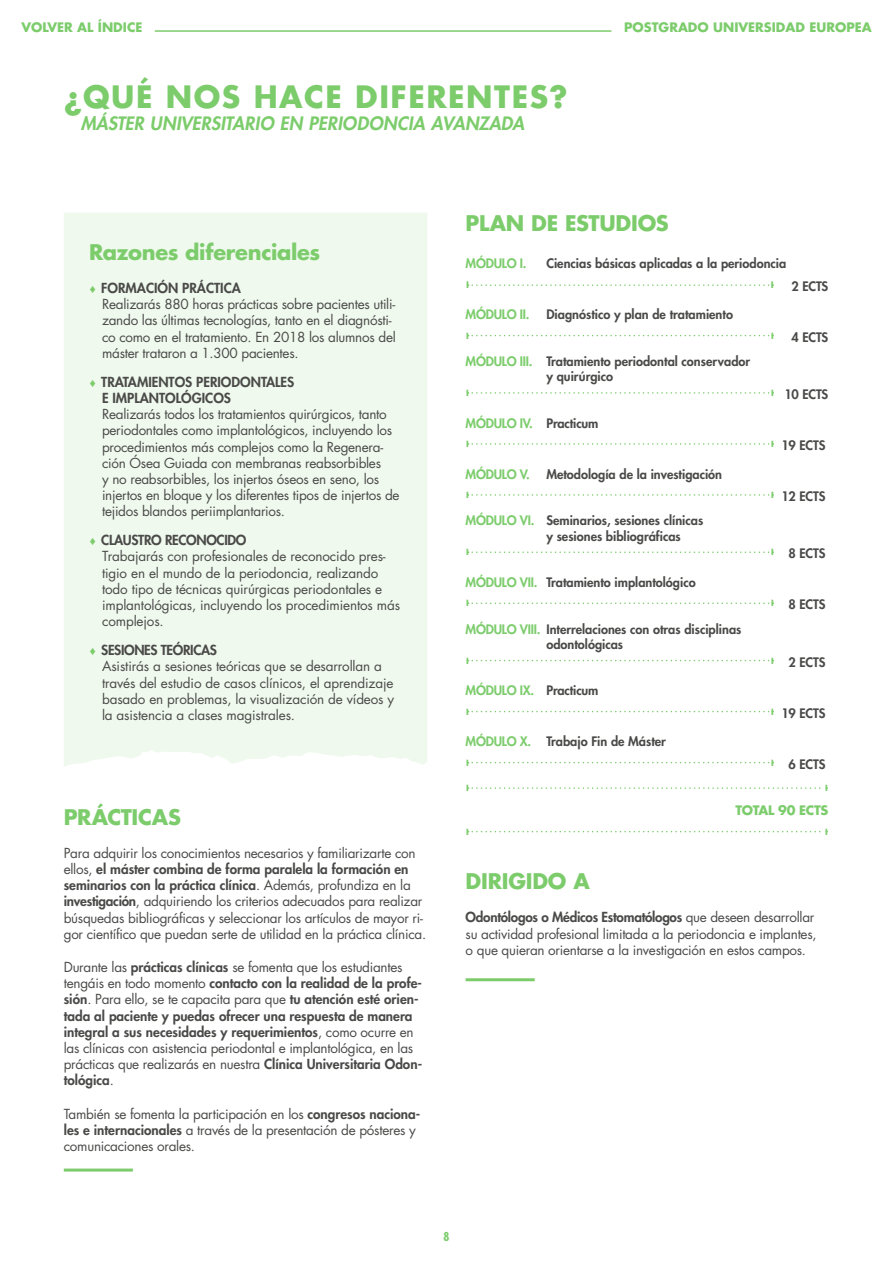
<style>
.page{position:relative;width:893px;height:1263px;background:#fff}
.page>*{position:absolute;margin:0;border:0;box-sizing:border-box;transform-origin:0 0}
.t1{font:700 30px "Futura Std";letter-spacing:.05em;color:#7ccc6c}
.t2{font:700 21px "Futura Std";letter-spacing:-.015em;color:#7ccc6c}
.t3{font:italic 800 18px "Futura Std";letter-spacing:.005em;color:#7ccc6c}
.t4{font:13.5px/16.2px "Futura Std";letter-spacing:-.02em;color:#4a4a49}
.t5{font:800 13.5px/16.2px "Futura Std";color:#4a4a49}
.t6{font:800 12.75px/15.3px "Futura Std";color:#4a4a49}
.t7{font:800 12.75px "Futura Std";letter-spacing:-.02em;color:#7ccc6c}
.t8{font:700 12.75px "Futura Std";color:#7ccc6c}
.t9{font:700 12.75px "Futura Std";letter-spacing:-.025em;color:#7ccc6c}
.t10{font:700 condensed 12px "Futura Std";color:#7ccc6c}
.t11{font:500 7.65px "Futura Std";color:#7ccc6c;scale:2.5 1}
.t12{font:500 7.2px "Futura Std";color:#7ccc6c;scale:2.5 1}
.s1{font-family:"Andale Mono";font-size:12px;color:#7ccc6c}
.s2{font-weight:800}
.s3{font-family:"Andale Mono";font-weight:400;font-size:12px;color:#7ccc6c}
.s4{font-weight:400}
.s5{color:#7ccc6c}
.s6{color:#4a4a49}
</style>
<div class="page">
<hr style="left:155px;top:30px;width:695px;height:2px;background:#7ccc6c">
<hr style="left:611px;top:30px;width:261px;height:3px;background:#fff">
<div style="left:64px;top:213px;width:363px;height:554px;background:#eff9ed"></div>
<hr style="left:466px;top:978px;width:69px;height:3px;background:#7ccc6c">
<hr style="left:64px;top:1168px;width:69px;height:3px;background:#7ccc6c">
<svg style="left:468px;top:284px;width:305px;height:2px"></svg>
<svg style="left:468px;top:335px;width:305px;height:1px"></svg>
<svg style="left:468px;top:392px;width:305px;height:2px"></svg>
<svg style="left:468px;top:443px;width:305px;height:2px"></svg>
<svg style="left:468px;top:494px;width:305px;height:2px"></svg>
<svg style="left:468px;top:551px;width:305px;height:2px"></svg>
<svg style="left:468px;top:602px;width:305px;height:2px"></svg>
<svg style="left:468px;top:660px;width:305px;height:1px"></svg>
<svg style="left:468px;top:711px;width:305px;height:1px"></svg>
<svg style="left:468px;top:762px;width:305px;height:1px"></svg>
<svg style="left:468px;top:787px;width:359px;height:2px"></svg>
<svg style="left:468px;top:831px;width:359px;height:1px"></svg>
<p class="t8" style="left:21px;top:19px;width:123px">VOLVER AL ÍNDICE</p>
<p class="t8" style="left:624px;top:19px;width:249px">POSTGRADO UNIVERSIDAD EUROPEA</p>
<h1 class="t1" style="left:64px;top:76px;width:505px">¿QUÉ NOS HACE DIFERENTES?</h1>
<h3 class="t3" style="left:81px;top:112px;width:445px">MÁSTER UNIVERSITARIO EN PERIODONCIA AVANZADA</h3>
<h2 class="t2" style="left:89px;top:238px;width:232px">Razones diferenciales</h2>
<p class="t4" style="left:102px;top:280px;width:295px;text-indent:-13px"><span class="s1">♦</span> <span class="s2">FORMACIÓN PRÁCTICA<br></span>Realizarás 880 horas prácticas sobre pacientes utili&shy;zando las últimas tecnologías, tanto en el diagnósti&shy;co como en el tratamiento. En 2018 los alumnos del máster trataron a 1.300 pacientes.</p>
<p class="t5" style="left:102px;top:374px;width:194px;text-indent:-13px"><span class="s3">♦</span> TRATAMIENTOS PERIODONTALES<br>E IMPLANTOLÓGICOS</p>
<p class="t4" style="left:102px;top:406px;width:299px">Realizarás todos los tratamientos quirúrgicos, tanto periodontales como implantológicos, incluyendo los procedimientos más complejos como la Regenera&shy;ción Ósea Guiada con membranas reabsorbibles<br>y no reabsorbibles, los injertos óseos en seno, los injertos en bloque y los diferentes tipos de injertos de tejidos blandos periimplantarios.</p>
<p class="t4" style="left:102px;top:532px;width:300px;text-indent:-13px"><span class="s1">♦</span> <span class="s2">CLAUSTRO RECONOCIDO<br></span>Trabajarás con profesionales de reconocido pres&shy;tigio en el mundo de la periodoncia, realizando todo tipo de técnicas quirúrgicas periodontales e implantológicas, incluyendo los procedimientos más complejos.</p>
<p class="t4" style="left:102px;top:642px;width:294px;text-indent:-13px"><span class="s1">♦</span> <span class="s2">SESIONES TEÓRICAS<br></span>Asistirás a sesiones teóricas que se desarrollan a través del estudio de casos clínicos, el aprendizaje basado en problemas, la visualización de vídeos y la asistencia a clases magistrales.</p>
<h2 class="t2" style="left:64px;top:803px;width:119px">PRÁCTICAS</h2>
<p class="t4" style="left:64px;top:845px;width:364px">Para adquirir los conocimientos necesarios y familiarizarte con ellos, <span class="s2">el máster combina de forma paralela la formación en seminarios con la práctica clínica</span>. Además, profundiza en la <span class="s2">investigación</span>, adquiriendo los criterios adecuados para realizar búsquedas bibliográficas y seleccionar los artículos de mayor ri&shy;gor científico que puedan serte de utilidad en la práctica clínica.</p>
<p class="t5" style="left:64px;top:959px;width:360px"><span class="s4">Durante las</span> prácticas clínicas <span class="s4">se fomenta que los estudiantes tengáis en todo momento</span> contacto con la realidad de la profe&shy;sión<span class="s4">. Para ello, se te capacita para que</span> tu atención esté orien&shy;tada al paciente y puedas ofrecer una respuesta de manera integral a sus necesidades y requerimientos<span class="s4">, como ocurre en las clínicas con asistencia periodontal e implantológica, en las prácticas que realizarás en nuestra</span> Clínica Universitaria Odon&shy;tológica<span class="s4">.</span></p>
<p class="t4" style="left:64px;top:1106px;width:358px">También se fomenta la participación en los <span class="s2">congresos naciona&shy;les e internacionales</span> a través de la presentación de pósteres y comunicaciones orales.</p>
<h2 class="t2" style="left:466px;top:209px;width:204px">PLAN DE ESTUDIOS</h2>
<p class="t7" style="left:466px;top:256px;width:62px">MÓDULO I.</p>
<p class="t6" style="left:546px;top:256px;width:241px">Ciencias básicas aplicadas a la periodoncia</p>
<p class="t11" style="left:466px;top:281px;width:3px">l</p>
<p class="t11" style="left:770px;top:281px;width:3px">l</p>
<p class="t6" style="left:792px;top:278px;width:38px">2 ECTS</p>
<p class="t7" style="left:466px;top:307px;width:65px">MÓDULO II.</p>
<p class="t6" style="left:546px;top:307px;width:188px">Diagnóstico y plan de tratamiento</p>
<p class="t12" style="left:466px;top:331px;width:3px">l</p>
<p class="t12" style="left:770px;top:331px;width:3px">l</p>
<p class="t6" style="left:792px;top:329px;width:38px">4 ECTS</p>
<p class="t6" style="left:546px;top:354px;width:205px;text-indent:-81px"><span class="s5">MÓDULO III.</span> Tratamiento periodontal conservador y quirúrgico</p>
<p class="t12" style="left:466px;top:389px;width:3px">l</p>
<p class="t6" style="left:770px;top:387px;width:59px"><sup>l</sup> 10 ECTS</p>
<p class="t7" style="left:466px;top:415px;width:134px">MÓDULO IV. <span class="s6">Practicum</span></p>
<p class="t12" style="left:466px;top:440px;width:3px">l</p>
<p class="t6" style="left:770px;top:438px;width:57px"><sup>l</sup> 19 ECTS</p>
<p class="t7" style="left:466px;top:466px;width:66px">MÓDULO V.</p>
<p class="t6" style="left:546px;top:466px;width:177px">Metodología de la investigación</p>
<p class="t12" style="left:466px;top:491px;width:3px">l</p>
<p class="t6" style="left:770px;top:489px;width:57px"><sup>l</sup> 12 ECTS</p>
<p class="t6" style="left:546px;top:513px;width:158px;text-indent:-81px"><span class="s5">MÓDULO VI.</span> Seminarios, sesiones clínicas y sesiones bibliográficas</p>
<p class="t12" style="left:466px;top:548px;width:3px">l</p>
<p class="t6" style="left:770px;top:546px;width:57px"><sup>l</sup> 8 ECTS</p>
<p class="t6" style="left:466px;top:575px;width:232px"><span class="s5">MÓDULO VII.</span> Tratamiento implantológico</p>
<p class="t12" style="left:466px;top:599px;width:3px">l</p>
<p class="t6" style="left:770px;top:597px;width:57px"><sup>l</sup> 8 ECTS</p>
<p class="t6" style="left:546px;top:621px;width:197px;text-indent:-81px"><span class="s5">MÓDULO VIII.</span> Interrelaciones con otras disciplinas odontológicas</p>
<p class="t12" style="left:466px;top:656px;width:3px">l</p>
<p class="t6" style="left:770px;top:654px;width:57px"><sup>l</sup> 2 ECTS</p>
<p class="t7" style="left:466px;top:683px;width:134px">MÓDULO IX. <span class="s6">Practicum</span></p>
<p class="t12" style="left:466px;top:707px;width:3px">l</p>
<p class="t6" style="left:770px;top:705px;width:57px"><sup>l</sup> 19 ECTS</p>
<p class="t6" style="left:466px;top:734px;width:202px"><span class="s5">MÓDULO X.</span> Trabajo Fin de Máster</p>
<p class="t12" style="left:466px;top:758px;width:3px">l</p>
<p class="t6" style="left:770px;top:756px;width:57px"><sup>l</sup> 6 ECTS</p>
<p class="t12" style="left:466px;top:784px;width:3px">l</p>
<p class="t12" style="left:824px;top:784px;width:3px">l</p>
<p class="t9" style="left:735px;top:802px;width:94px">TOTAL 90 ECTS</p>
<p class="t12" style="left:466px;top:827px;width:3px">l</p>
<p class="t12" style="left:824px;top:827px;width:3px">l</p>
<h2 class="t2" style="left:466px;top:867px;width:126px">DIRIGIDO A</h2>
<p class="t4" style="left:466px;top:909px;width:352px"><span class="s2">Odontólogos o Médicos Estomatólogos</span> que deseen desarrollar su actividad profesional limitada a la periodoncia e implantes, o que quieran orientarse a la investigación en estos campos.</p>
<p class="t10" style="left:444px;top:1229px;width:7px">8</p>
</div>
